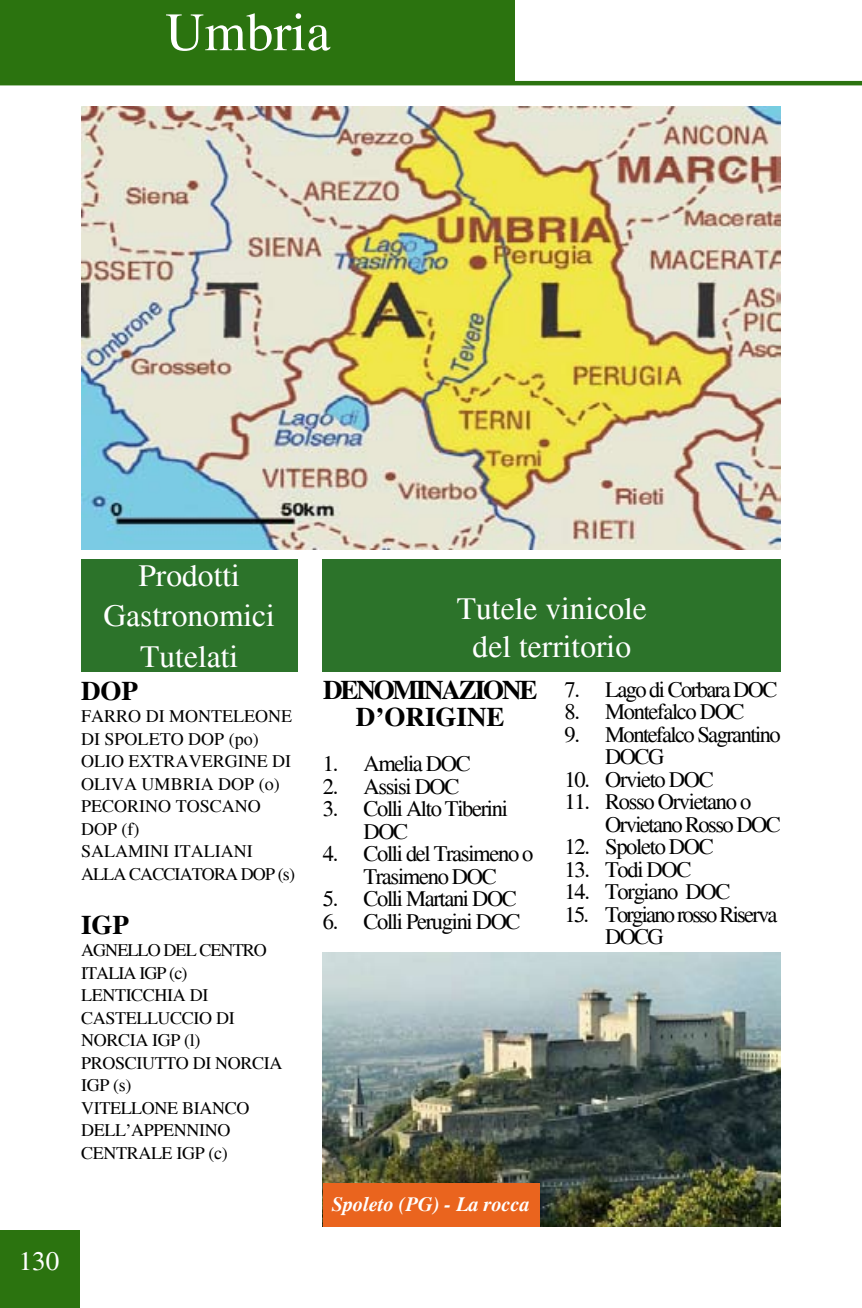
<style>
.page{position:relative;width:862px;height:1308px;background:#fff}
.page>*{position:absolute;margin:0;border:0;box-sizing:border-box;transform-origin:0 0}
.t1{font:54px "Times";color:#fff}
.t2{font:31.5px/40.5px "Times";color:#fff;text-align:center}
.t3{font:700 27px/27px "Times";letter-spacing:-.08em;color:#000;text-align:center}
.t4{font:27px "Times";color:#fff}
.t5{font:22.5px/22.5px "Times";letter-spacing:-.06em;color:#000}
.t6{font:22.5px/22.5px "Times";letter-spacing:-.08em;color:#000}
.t7{font:italic 700 20.25px "Times";color:#fff}
.t8{font:18px/22.5px "Times";letter-spacing:-.02em;color:#000}
.t9{font:18px/22.5px "Times";color:#000}
</style>
<div class="page">
<div style="left:0;top:1230px;width:79px;height:77px;background:#2b730f"></div>
<div style="left:0;top:0;width:514px;height:82px;background:#2b730f"></div>
<hr style="left:0;top:81px;width:861px;height:4px;background:#2b730f">
<img style="left:81px;top:106px;width:699px;height:444px">
<div style="left:323px;top:559px;width:457px;height:112px;background:#2c732a"></div>
<div style="left:81px;top:559px;width:216px;height:112px;background:#2c732a"></div>
<img style="left:323px;top:952px;width:457px;height:274px">
<div style="left:323px;top:1183px;width:216px;height:43px;background:#ea641e"></div>
<h1 class="t1" style="left:165px;top:2px;width:166px">Umbria</h1>
<h2 class="t2" style="left:103px;top:555px;width:173px">Prodotti<br>Gastronomici<br>Tutelati</h2>
<p class="t3" style="left:81px;top:677px;width:58px">DOP</p>
<p class="t9" style="left:81px;top:705px;width:215px">FARRO DI MONTELEONE<br>DI SPOLETO DOP (po)<br>OLIO EXTRAVERGINE DI<br>OLIVA UMBRIA DOP (o)<br>PECORINO TOSCANO<br>DOP (f)<br>SALAMINI ITALIANI<br>ALLA CACCIATORA DOP (s)</p>
<p class="t3" style="left:81px;top:911px;width:50px">IGP</p>
<p class="t8" style="left:81px;top:939px;width:203px">AGNELLO DEL CENTRO<br>ITALIA IGP (c)<br>LENTICCHIA DI<br>CASTELLUCCIO DI<br>NORCIA IGP (l)<br>PROSCIUTTO DI NORCIA<br>IGP (s)<br>VITELLONE BIANCO<br>DELL’APPENNINO<br>CENTRALE IGP (c)</p>
<p class="t4" style="left:19px;top:1245px;width:42px">130</p>
<h2 class="t2" style="left:456px;top:590px;width:191px;line-height:37.8px">Tutele vinicole del territorio</h2>
<p class="t3" style="left:323px;top:677px;width:216px">DENOMINAZIONE<br>D’ORIGINE</p>
<p class="t5" style="left:323px;top:752px;width:149px">1. Amelia DOC</p>
<p class="t5" style="left:323px;top:775px;width:138px">2. Assisi DOC</p>
<p class="t5" style="left:363px;top:797px;width:146px;text-indent:-40px">3. Colli Alto Tiberini<br>DOC</p>
<p class="t5" style="left:323px;top:842px;width:212px;text-align:center">4. Colli del Trasimeno o<br>Trasimeno DOC</p>
<p class="t5" style="left:323px;top:887px;width:195px">5. Colli Martani DOC</p>
<p class="t5" style="left:323px;top:910px;width:199px">6. Colli Perugini DOC</p>
<p class="t5" style="left:564px;top:678px;width:214px">7. Lago di Corbara DOC</p>
<p class="t5" style="left:564px;top:700px;width:181px">8. Montefalco DOC</p>
<p class="t5" style="left:605px;top:723px;width:177px;text-indent:-40px">9. Montefalco Sagrantino<br>DOCG</p>
<p class="t5" style="left:564px;top:768px;width:150px">10. Orvieto DOC</p>
<p class="t5" style="left:605px;top:790px;width:177px;text-indent:-40px">11. Rosso Orvietano o<br>Orvietano Rosso DOC</p>
<p class="t5" style="left:564px;top:835px;width:150px">12. Spoleto DOC</p>
<p class="t5" style="left:564px;top:858px;width:128px">13. Todi DOC</p>
<p class="t5" style="left:564px;top:880px;width:167px">14. Torgiano DOC</p>
<p class="t6" style="left:605px;top:903px;width:174px;text-indent:-40px">15. Torgiano rosso Riserva<br>DOCG</p>
<p class="t7" style="left:332px;top:1192px;width:199px">Spoleto (PG) - La rocca</p>
</div>
